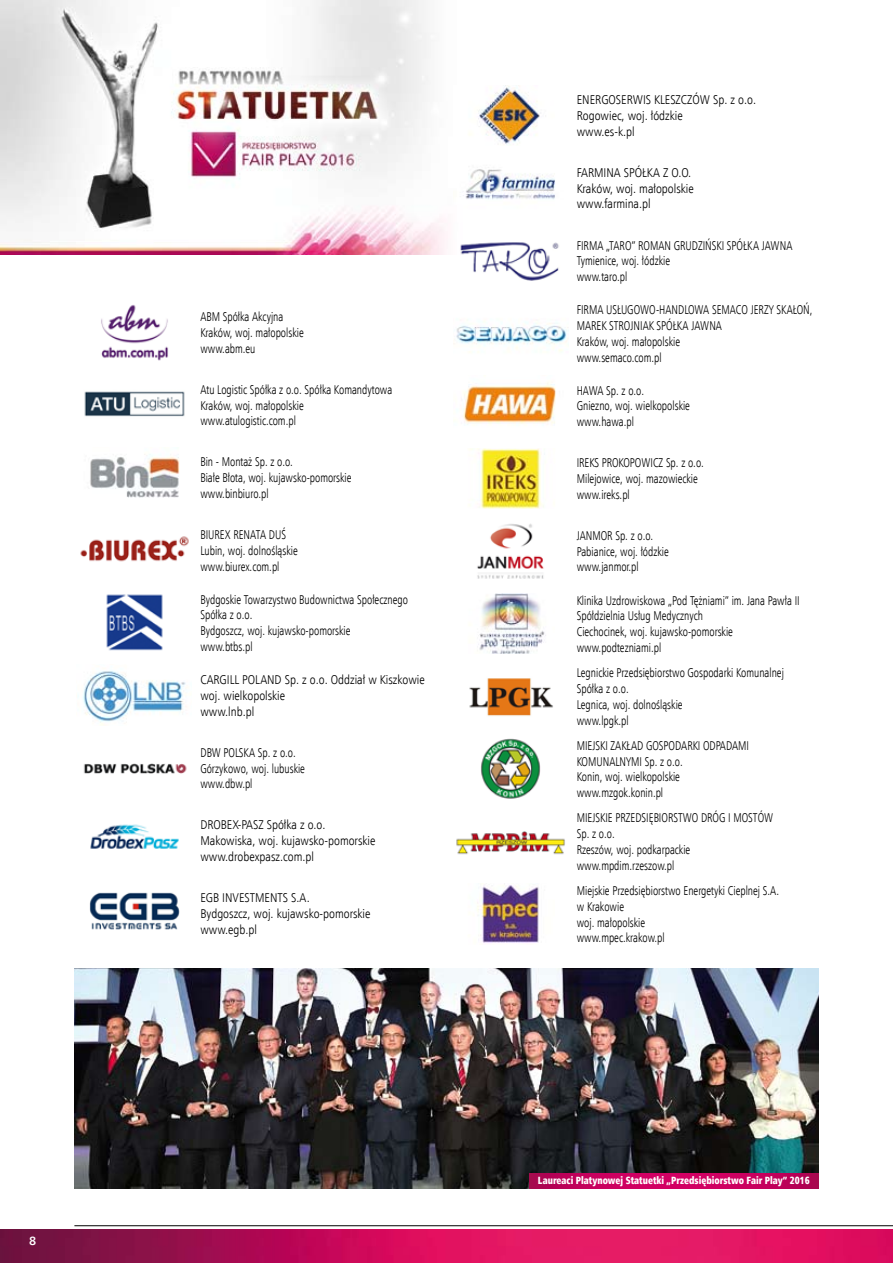
<style>
.page{position:relative;width:893px;height:1263px;background:#fff}
.page>*{position:absolute;margin:0;border:0;box-sizing:border-box;transform-origin:0 0}
.t1{font:12.75px/15.8px "Humnst 777 Lt Cn EU";color:#000;scale:.88 1}
.t2{font:12.75px/15.8px "Humnst 777 Lt Cn EU";color:#000}
.t3{font:700 12px "Humnst 777 EU";color:#fff}
.t4{font:10.5px "Humnst 777 X Blk Cn EU";color:#fff;scale:.88 1}
</style>
<div class="page">
<hr style="left:74px;top:1225px;width:819px;height:1px;background:#000">
<img style="left:0;top:1230px;width:893px;height:33px">
<img style="left:74px;top:968px;width:745px;height:220px">
<img style="left:0;top:0;width:448px;height:255px">
<svg style="left:529px;top:1174px;width:290px;height:14px;background:#c4005c"></svg>
<img style="left:101px;top:305px;width:67px;height:56px">
<img style="left:84px;top:391px;width:101px;height:26px">
<img style="left:90px;top:454px;width:90px;height:44px">
<img style="left:80px;top:536px;width:109px;height:26px">
<img style="left:106px;top:594px;width:57px;height:57px">
<img style="left:78px;top:671px;width:108px;height:54px">
<img style="left:83px;top:763px;width:104px;height:11px">
<img style="left:90px;top:824px;width:89px;height:25px">
<img style="left:89px;top:892px;width:91px;height:38px">
<img style="left:469px;top:85px;width:71px;height:59px">
<img style="left:463px;top:169px;width:92px;height:31px">
<img style="left:460px;top:242px;width:99px;height:39px">
<img style="left:453px;top:321px;width:115px;height:32px">
<img style="left:463px;top:382px;width:93px;height:42px">
<img style="left:469px;top:448px;width:75px;height:61px">
<img style="left:477px;top:524px;width:67px;height:55px">
<img style="left:478px;top:593px;width:68px;height:61px">
<img style="left:469px;top:678px;width:84px;height:38px">
<img style="left:481px;top:738px;width:60px;height:61px">
<img style="left:456px;top:831px;width:109px;height:24px">
<img style="left:477px;top:884px;width:62px;height:59px">
<p class="t3" style="left:29px;top:1233px;width:9px">8</p>
<p class="t1" style="left:200px;top:309px;width:119px">ABM Spółka Akcyjna<br>Kraków, woj. małopolskie www.abm.eu</p>
<p class="t1" style="left:200px;top:381px;width:220px">Atu Logistic Spółka z o.o. Spółka Komandytowa<br>Kraków, woj. małopolskie www.atulogistic.com.pl</p>
<p class="t1" style="left:200px;top:454px;width:173px">Bin - Montaż Sp. z o.o.<br>Białe Błota, woj. kujawsko-pomorskie www.binbiuro.pl</p>
<p class="t1" style="left:200px;top:527px;width:112px">BIUREX RENATA DUŚ<br>Lubin, woj. dolnośląskie www.biurex.com.pl</p>
<p class="t1" style="left:200px;top:591px;width:237px">Bydgoskie Towarzystwo Budownictwa Społecznego<br>Spółka z o.o.<br>Bydgoszcz, woj. kujawsko-pomorskie<br>www.btbs.pl</p>
<p class="t2" style="left:200px;top:672px;width:226px">CARGILL POLAND Sp. z o.o. Oddział w Kiszkowie woj. wielkopolskie<br>www.lnb.pl</p>
<p class="t1" style="left:200px;top:744px;width:120px">DBW POLSKA Sp. z o.o.<br>Górzykowo, woj. lubuskie www.dbw.pl</p>
<p class="t2" style="left:200px;top:817px;width:176px">DROBEX-PASZ Spółka z o.o.<br>Makowiska, woj. kujawsko-pomorskie www.drobexpasz.com.pl</p>
<p class="t2" style="left:200px;top:890px;width:172px">EGB INVESTMENTS S.A.<br>Bydgoszcz, woj. kujawsko-pomorskie www.egb.pl</p>
<p class="t2" style="left:577px;top:92px;width:181px">ENERGOSERWIS KLESZCZÓW Sp. z o.o.<br>Rogowiec, woj. łódzkie<br>www.es-k.pl</p>
<p class="t2" style="left:577px;top:164px;width:119px">FARMINA SPÓŁKA Z O.O.<br>Kraków, woj. małopolskie www.farmina.pl</p>
<p class="t1" style="left:577px;top:237px;width:246px">FIRMA „TARO” ROMAN GRUDZIŃSKI SPÓŁKA JAWNA<br>Tymienice, woj. łódzkie<br>www.taro.pl</p>
<p class="t1" style="left:577px;top:302px;width:269px">FIRMA USŁUGOWO-HANDLOWA SEMACO JERZY SKAŁOŃ,<br>MAREK STROJNIAK SPÓŁKA JAWNA<br>Kraków, woj. małopolskie<br>www.semaco.com.pl</p>
<p class="t1" style="left:577px;top:382px;width:130px">HAWA Sp. z o.o.<br>Gniezno, woj. wielkopolskie www.hawa.pl</p>
<p class="t1" style="left:577px;top:455px;width:146px">IREKS PROKOPOWICZ Sp. z o.o.<br>Milejowice, woj. mazowieckie www.ireks.pl</p>
<p class="t1" style="left:577px;top:527px;width:106px">JANMOR Sp. z o.o.<br>Pabianice, woj. łódzkie www.janmor.pl</p>
<p class="t1" style="left:577px;top:592px;width:255px">Klinika Uzdrowiskowa „Pod Tężniami” im. Jana Pawła II Spółdzielnia Usług Medycznych<br>Ciechocinek, woj. kujawsko-pomorskie www.podtezniami.pl</p>
<p class="t1" style="left:577px;top:665px;width:237px">Legnickie Przedsiębiorstwo Gospodarki Komunalnej<br>Spółka z o.o.<br>Legnica, woj. dolnośląskie<br>www.lpgk.pl</p>
<p class="t1" style="left:577px;top:737px;width:197px">MIEJSKI ZAKŁAD GOSPODARKI ODPADAMI<br>KOMUNALNYMI Sp. z o.o.<br>Konin, woj. wielkopolskie www.mzgok.konin.pl</p>
<p class="t1" style="left:577px;top:810px;width:225px">MIEJSKIE PRZEDSIĘBIORSTWO DRÓG I MOSTÓW<br>Sp. z o.o.<br>Rzeszów, woj. podkarpackie www.mpdim.rzeszow.pl</p>
<p class="t1" style="left:577px;top:883px;width:232px">Miejskie Przedsiębiorstwo Energetyki Cieplnej S.A. w Krakowie<br>woj. małopolskie<br>www.mpec.krakow.pl</p>
<p class="t4" style="left:538px;top:1174px;width:310px">Laureaci Platynowej Statuetki „Przedsiębiorstwo Fair Play” 2016</p>
</div>
